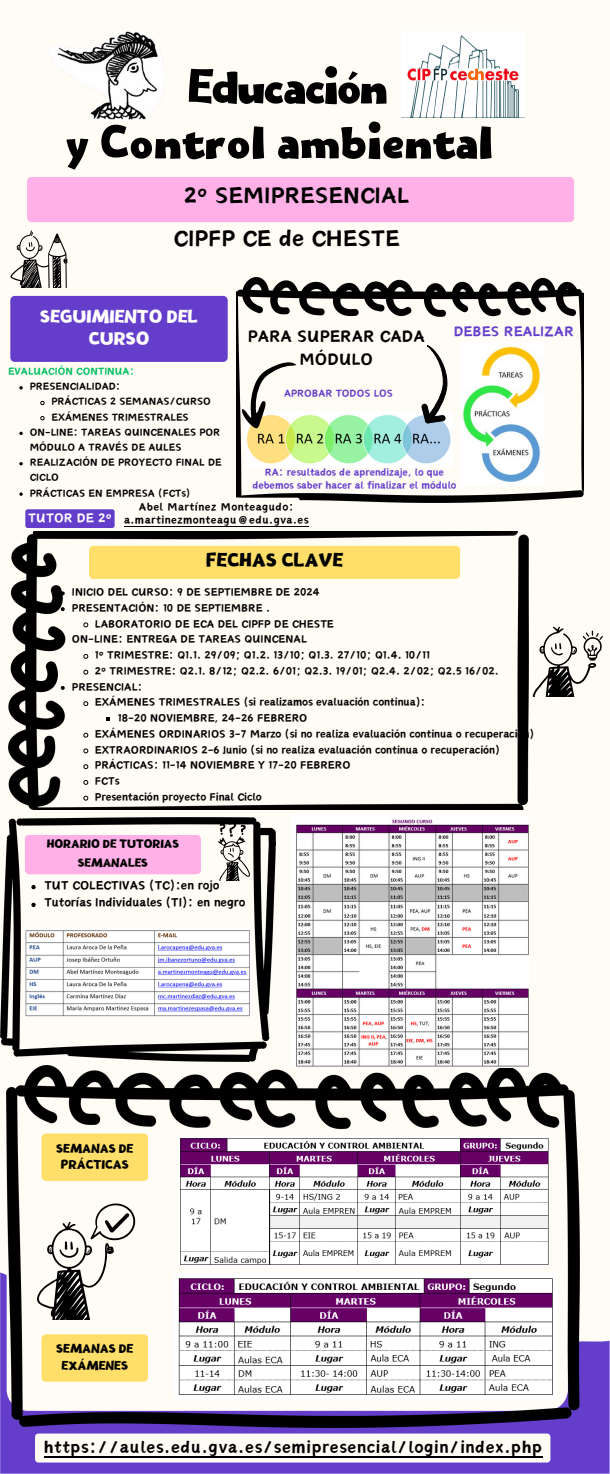
<style>
.page{position:relative;width:610px;height:1474px;background:#fff}
.page>*{position:absolute;margin:0;border:0;box-sizing:border-box;transform-origin:0 0}
.t1{font:700 57.6px "Bangbang";color:#000}
.t2{font:700 56.85px "Bangbang";letter-spacing:.035em;color:#000}
.t3{font:28.42px "Canva Sword Like Dream";color:#000}
.t4{font:700 23.33px "Bangbang";letter-spacing:.045em;color:#000}
.t5{font:700 21.75px/21.9px "Bangbang";letter-spacing:.045em;color:#fff;text-align:center}
.t6{font:20.85px "Canva Sword Like Dream";letter-spacing:.035em;color:#000}
.t7{font:20.7px/23.9px "Canva Sword Like Dream";color:#000;text-align:center}
.t8{font:17.7px "Canva Sword Like Dream";color:#643ecb}
.t9{font:16.12px "Canva Sword Like Dream";color:#fff}
.t10{font:15.15px "Canva Sword Like Dream";color:#000}
.t11{font:700 15px "Bangbang";letter-spacing:.045em;color:#000}
.t12{font:700 14.25px/19.6px "Bangbang";letter-spacing:.045em;color:#000;text-align:center}
.t13{font:13.58px/13.5px "Canva Sword Like Dream";letter-spacing:.035em;color:#000;text-align:center}
.t14{font:13.5px "Canva Sword Like Dream";color:#000}
.t15{font:12.75px/15.1px "Canva Sword Like Dream";color:#000}
.t16{font:12.75px "Canva Sword Like Dream";color:#00bf63}
.t17{font:12.67px/12.4px "Canva Sword Like Dream";color:#643ecb;text-align:center}
</style>
<div class="page">
<div style="left:0;top:0;width:609px;height:1422px;background:#fffbf5"></div>
<svg style="left:0;top:1272px;width:609px;height:201px;background:#7755cf"></svg>
<div style="left:27px;top:177px;width:547px;height:45px;background:#ffb0e7"></div>
<img style="left:8px;top:532px;width:520px;height:278px">
<svg style="left:532px;top:626px;width:71px;height:71px"></svg>
<img style="left:6px;top:1066px;width:573px;height:361px">
<svg style="left:37px;top:1203px;width:99px;height:117px"></svg>
<svg style="left:425px;top:117px;width:95px;height:1px"></svg>
<div style="left:89px;top:546px;width:371px;height:33px;background:#ffdf69;border-radius:4px"></div>
<img style="left:0;top:817px;width:275px;height:244px">
<div style="left:25px;top:835px;width:176px;height:39px;background:#ffb0e7;border-radius:5px"></div>
<div style="left:41px;top:1133px;width:107px;height:48px;background:#ffdf69;border-radius:4px"></div>
<div style="left:10px;top:296px;width:218px;height:66px;background:#643ecb;border-radius:4px"></div>
<img style="left:407px;top:35px;width:112px;height:82px">
<img style="left:57px;top:32px;width:107px;height:88px">
<svg style="left:10px;top:230px;width:57px;height:57px"></svg>
<svg style="left:218px;top:822px;width:32px;height:59px"></svg>
<img style="left:236px;top:277px;width:347px;height:225px">
<div style="left:41px;top:1334px;width:107px;height:47px;background:#ffdf69;border-radius:4px"></div>
<img style="left:460px;top:342px;width:84px;height:144px">
<img style="left:246px;top:411px;width:207px;height:56px">
<svg style="left:242px;top:362px;width:54px;height:67px"></svg>
<svg style="left:421px;top:346px;width:27px;height:77px"></svg>
<img style="left:174px;top:1273px;width:383px;height:125px">
<img style="left:179px;top:1136px;width:369px;height:130px">
<img style="left:25px;top:928px;width:225px;height:88px">
<img style="left:292px;top:819px;width:236px;height:249px">
<svg style="left:19px;top:386px;width:4px;height:3px"></svg>
<svg style="left:40px;top:401px;width:5px;height:4px"></svg>
<svg style="left:40px;top:416px;width:5px;height:4px"></svg>
<svg style="left:19px;top:432px;width:4px;height:3px"></svg>
<svg style="left:19px;top:462px;width:4px;height:3px"></svg>
<svg style="left:19px;top:492px;width:4px;height:4px"></svg>
<div style="left:35px;top:1433px;width:515px;height:29px;background:#fffbf5;border-radius:3px"></div>
<hr style="left:44px;top:1456px;width:498px;height:1px;background:#000">
<svg style="left:31px;top:885px;width:5px;height:4px"></svg>
<svg style="left:31px;top:903px;width:5px;height:4px"></svg>
<svg style="left:61px;top:591px;width:4px;height:4px"></svg>
<svg style="left:61px;top:607px;width:4px;height:4px"></svg>
<svg style="left:83px;top:622px;width:5px;height:5px"></svg>
<svg style="left:61px;top:639px;width:4px;height:4px"></svg>
<svg style="left:83px;top:654px;width:5px;height:5px"></svg>
<svg style="left:83px;top:669px;width:5px;height:6px"></svg>
<svg style="left:61px;top:686px;width:4px;height:4px"></svg>
<svg style="left:83px;top:701px;width:5px;height:5px"></svg>
<svg style="left:106px;top:717px;width:4px;height:4px"></svg>
<svg style="left:83px;top:732px;width:5px;height:6px"></svg>
<svg style="left:83px;top:748px;width:5px;height:5px"></svg>
<svg style="left:83px;top:764px;width:5px;height:5px"></svg>
<svg style="left:83px;top:780px;width:5px;height:5px"></svg>
<svg style="left:83px;top:795px;width:5px;height:6px"></svg>
<div style="left:25px;top:509px;width:90px;height:19px;background:#643ecb;border-radius:2px"></div>
<svg style="left:236px;top:498px;width:78px;height:4px"></svg>
<hr style="left:124px;top:526px;width:185px;height:1px;background:#000">
<p class="t1" style="left:188px;top:61px;width:200px">Educación</p>
<p class="t2" style="left:67px;top:116px;width:427px">y Control ambiental</p>
<p class="t3" style="left:184px;top:181px;width:227px">2º SEMIPRESENCIAL</p>
<p class="t3" style="left:174px;top:225px;width:227px">CIPFP CE de CHESTE</p>
<p class="t5" style="left:40px;top:307px;width:158px">SEGUIMIENTO DEL<br>CURSO</p>
<p class="t16" style="left:8px;top:365px;width:128px">EVALUACIÓN CONTINUA:</p>
<p class="t15" style="left:30px;top:379px;width:92px">PRESENCIALIDAD:</p>
<p class="t15" style="left:51px;top:394px;width:161px">PRÁCTICAS 2 SEMANAS/CURSO</p>
<p class="t15" style="left:51px;top:409px;width:139px">EXÁMENES TRIMESTRALES</p>
<p class="t15" style="left:30px;top:425px;width:192px">ON-LINE: TAREAS QUINCENALES POR<br>MÓDULO A TRAVÉS DE AULES</p>
<p class="t15" style="left:30px;top:455px;width:193px">REALIZACIÓN DE PROYECTO FINAL DE<br>CICLO</p>
<h4 class="t15" style="left:30px;top:485px;width:162px">PRÁCTICAS EN EMPRESA (FCTs)</h4>
<p class="t7" style="left:248px;top:324px;width:178px">PARA SUPERAR CADA<br>MÓDULO</p>
<p class="t17" style="left:284px;top:387px;width:110px">APROBAR TODOS LOS</p>
<p class="t8" style="left:453px;top:323px;width:122px">DEBES REALIZAR</p>
<p class="t17" style="left:252px;top:466px;width:205px">RA: resultados de aprendizaje, lo que debemos saber hacer al finalizar el módulo</p>
<p class="t9" style="left:28px;top:510px;width:85px">TUTOR DE 2º</p>
<p class="t13" style="left:124px;top:500px;width:186px">Abel Martínez Monteagudo: a.martinezmonteagu@edu.gva.es</p>
<p class="t4" style="left:206px;top:550px;width:137px">FECHAS CLAVE</p>
<p class="t14" style="left:72px;top:585px;width:249px">INICIO DEL CURSO: 9 DE SEPTIEMBRE DE 2024</p>
<p class="t14" style="left:72px;top:601px;width:200px">PRESENTACIÓN: 10 DE SEPTIEMBRE .</p>
<p class="t14" style="left:95px;top:617px;width:240px">LABORATORIO DE ECA DEL CIPFP DE CHESTE</p>
<p class="t14" style="left:72px;top:633px;width:236px">ON-LINE: ENTREGA DE TAREAS QUINCENAL</p>
<p class="t14" style="left:95px;top:648px;width:336px">1º TRIMESTRE: Q1.1. 29/09; Q1.2. 13/10; Q1.3. 27/10; Q1.4. 10/11</p>
<p class="t14" style="left:95px;top:664px;width:405px">2º TRIMESTRE: Q2.1. 8/12; Q2.2. 6/01; Q2.3. 19/01; Q2.4. 2/02; Q2.5 16/02.</p>
<p class="t14" style="left:72px;top:680px;width:72px">PRESENCIAL:</p>
<p class="t14" style="left:95px;top:696px;width:332px">EXÁMENES TRIMESTRALES (si realizamos evaluación continua):</p>
<p class="t14" style="left:118px;top:711px;width:191px">18-20 NOVIEMBRE, 24-26 FEBRERO</p>
<p class="t14" style="left:95px;top:727px;width:441px">EXÁMENES ORDINARIOS 3-7 Marzo (si no realiza evaluación continua o recuperación)</p>
<p class="t14" style="left:95px;top:743px;width:406px">EXTRAORDINARIOS 2-6 Junio (si no realiza evaluación continua o recuperación)</p>
<p class="t14" style="left:95px;top:759px;width:257px">PRÁCTICAS: 11-14 NOVIEMBRE Y 17-20 FEBRERO</p>
<p class="t14" style="left:95px;top:774px;width:26px">FCTs</p>
<p class="t14" style="left:95px;top:790px;width:168px">Presentación proyecto Final Ciclo</p>
<h1 class="t12" style="left:47px;top:834px;width:133px">HORARIO DE TUTORIAS<br>SEMANALES</h1>
<p class="t10" style="left:44px;top:878px;width:176px">TUT COLECTIVAS (TC):en rojo</p>
<p class="t10" style="left:44px;top:895px;width:202px">Tutorías Individuales (TI): en negro</p>
<h2 class="t11" style="left:57px;top:1141px;width:78px">SEMANAS DE</h2>
<h3 class="t11" style="left:61px;top:1158px;width:69px">PRÁCTICAS</h3>
<p class="t11" style="left:57px;top:1342px;width:78px">SEMANAS DE</p>
<p class="t11" style="left:62px;top:1358px;width:67px">EXÁMENES</p>
<p class="t6" style="left:44px;top:1437px;width:499px">https://aules.edu.gva.es/semipresencial/login/index.php</p>
</div>
